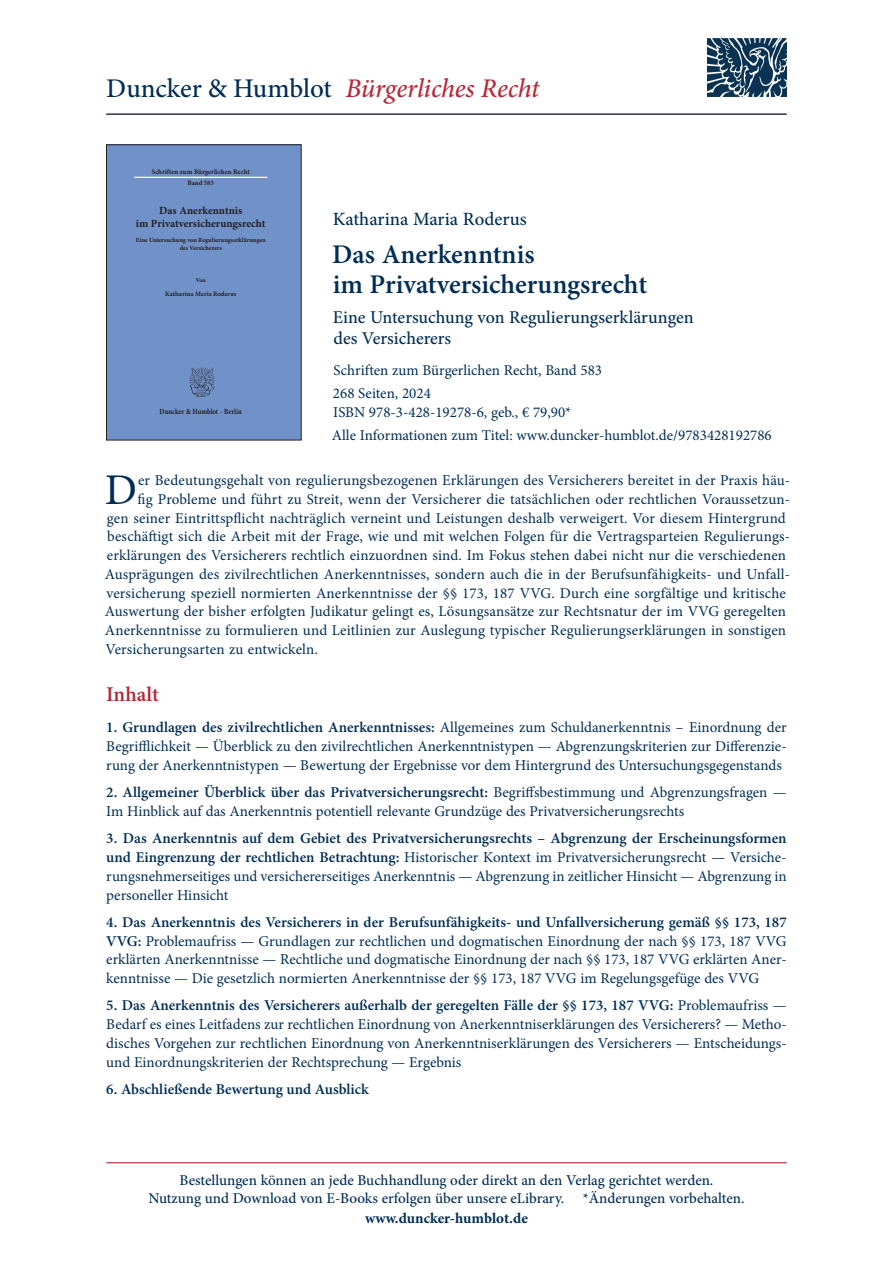
<style>
.page{position:relative;width:893px;height:1263px;background:#fff}
.page>*{position:absolute;margin:0;border:0;box-sizing:border-box;transform-origin:0 0}
.t1{font:43.8px "Minion Pro";color:#002d56}
.t2{font:600 27px/30px "Minion Pro";color:#002d56}
.t3{font:italic 500 27px "Minion Pro";letter-spacing:-.005em;color:#b72837}
.t4{font:600 21px "Minion Pro";color:#b72837}
.t5{font:500 18.75px "Minion Pro";color:#002d56}
.t6{font:500 18px/21px "Minion Pro";color:#002d56}
.t7{font:15px/18.8px "Minion Pro";letter-spacing:.005em;color:#002d56;text-align:justify}
.t8{font:500 15px/18px "Minion Pro";color:#002d56;text-align:center}
.t9{font:600 15px "Minion Pro";color:#002d56}
.t10{font:700 15px "Minion Pro";color:#002d56}
.t11{font:700 10.95px/12.5px "Minion Pro";color:#231f20;text-align:center}
.t12{font:700 7.8px "Minion Pro";letter-spacing:-.005em;color:#231f20;scale:.86 1}
.t13{font:700 7.05px "Minion Pro";letter-spacing:.005em;color:#231f20;scale:.96 1}
.t14{font:700 6.9px "Minion Pro";letter-spacing:.005em;color:#231f20}
.t15{font:700 6.6px "Minion Pro";color:#231f20}
.t16{font:700 6.45px/8.1px "Minion Pro";letter-spacing:-.01em;color:#231f20;text-align:center}
.t17{font:700 5.85px "Minion Pro";color:#231f20}
.s1{font-style:normal;color:#002d56}
.s2{font-weight:600}
</style>
<div class="page">
<hr style="left:106px;top:1162px;width:681px;height:1px;background:#b72837">
<div style="left:106px;top:145px;width:195px;height:295px;background:#7192c9"></div>
<hr style="left:134px;top:177px;width:133px;height:1px;background:#fff">
<img style="left:189px;top:367px;width:26px;height:30px">
<div style="left:106px;top:145px;width:195px;height:295px;border:1px solid #231f20"></div>
<img style="left:707px;top:38px;width:79px;height:59px">
<hr style="left:106px;top:114px;width:681px;height:1px;background:#002d56">
<h2 class="t3" style="left:106px;top:70px;width:435px"><span class="s1">Duncker &amp; Humblot</span> Bürgerliches Recht</h2>
<p class="t13" style="left:152px;top:167px;width:104px">Schriften zum Bürgerlichen Recht</p>
<p class="t14" style="left:187px;top:178px;width:28px">Band 583</p>
<p class="t11" style="left:136px;top:204px;width:131px">Das Anerkenntnis<br>im Privatversicherungsrecht</p>
<p class="t16" style="left:136px;top:236px;width:131px">Eine Untersuchung von Regulierungserklärungen des Versicherers</p>
<p class="t17" style="left:196px;top:276px;width:11px">Von</p>
<p class="t15" style="left:165px;top:290px;width:73px">Katharina Maria Roderus</p>
<p class="t12" style="left:160px;top:406px;width:97px">Duncker &amp; Humblot · Berlin</p>
<p class="t5" style="left:333px;top:206px;width:195px">Katharina Maria Roderus</p>
<h2 class="t2" style="left:332px;top:240px;width:316px">Das Anerkenntnis<br>im Privatversicherungsrecht</h2>
<p class="t6" style="left:333px;top:307px;width:362px">Eine Untersuchung von Regulierungserklärungen des Versicherers</p>
<p class="t7" style="left:333px;top:359px;width:271px;line-height:23px">Schriften zum Bürgerlichen Recht, Band 583<br>268 Seiten, 2024</p>
<p class="t7" style="left:332px;top:401px;width:442px;line-height:23px">ISBN 978-3-428-19278-6, geb., € 79,90*<br>Alle Informationen zum Titel: www.duncker-humblot.de/9783428192786</p>
<h1 class="t1" style="left:105px;top:461px;width:34px">D</h1>
<p class="t7" style="left:138px;top:471px;width:654px">er Bedeutungsgehalt von regulierungsbezogenen Erklärungen des Versicherers bereitet in der Praxis häu-</p>
<p class="t7" style="left:138px;top:490px;width:654px">fig Probleme und führt zu Streit, wenn der Versicherer die tatsächlichen oder rechtlichen Voraussetzun-</p>
<p class="t7" style="left:107px;top:509px;width:680px">gen seiner Eintrittspflicht nachträglich verneint und Leistungen deshalb verweigert. Vor diesem Hintergrund</p>
<p class="t7" style="left:107px;top:527px;width:684px">beschäftigt sich die Arbeit mit der Frage, wie und mit welchen Folgen für die Vertragsparteien Regulierungs-</p>
<p class="t7" style="left:107px;top:546px;width:681px">erklärungen des Versicherers rechtlich einzuordnen sind. Im Fokus stehen dabei nicht nur die verschiedenen</p>
<p class="t7" style="left:105px;top:565px;width:687px">Ausprägungen des zivilrechtlichen Anerkenntnisses, sondern auch die in der Berufsunfähigkeits- und Unfall-</p>
<p class="t7" style="left:106px;top:584px;width:681px">versicherung speziell normierten Anerkenntnisse der §§ 173, 187 VVG. Durch eine sorgfältige und kritische</p>
<p class="t7" style="left:105px;top:602px;width:683px">Auswertung der bisher erfolgten Judikatur gelingt es, Lösungsansätze zur Rechtsnatur der im VVG geregelten</p>
<p class="t7" style="left:105px;top:621px;width:683px">Anerkenntnisse zu formulieren und Leitlinien zur Auslegung typischer Regulierungserklärungen in sonstigen</p>
<p class="t7" style="left:105px;top:640px;width:214px">Versicherungsarten zu entwickeln.</p>
<h3 class="t4" style="left:106px;top:680px;width:54px">Inhalt</h3>
<p class="t7" style="left:106px;top:718px;width:682px"><span class="s2">1. Grundlagen des zivilrechtlichen Anerkenntnisses:</span> Allgemeines zum Schuldanerkenntnis – Einordnung der Begrifflichkeit — Überblick zu den zivilrechtlichen Anerkenntnistypen — Abgrenzungskriterien zur Differenzie&shy;rung der Anerkenntnistypen — Bewertung der Ergebnisse vor dem Hintergrund des Untersuchungsgegenstands</p>
<p class="t7" style="left:106px;top:783px;width:682px"><span class="s2">2. Allgemeiner Überblick über das Privatversicherungsrecht:</span> Begriffsbestimmung und Abgrenzungsfragen —<br>Im Hinblick auf das Anerkenntnis potentiell relevante Grundzüge des Privatversicherungsrechts</p>
<p class="t7" style="left:106px;top:829px;width:682px"><span class="s2">3. Das Anerkenntnis auf dem Gebiet des Privatversicherungsrechts – Abgrenzung der Erscheinungsformen und Eingrenzung der rechtlichen Betrachtung:</span> Historischer Kontext im Privatversicherungsrecht — Versiche&shy;rungsnehmerseitiges und versichererseitiges Anerkenntnis — Abgrenzung in zeitlicher Hinsicht — Abgrenzung in personeller Hinsicht</p>
<p class="t7" style="left:106px;top:913px;width:682px"><span class="s2">4. Das Anerkenntnis des Versicherers in der Berufsunfähigkeits- und Unfallversicherung gemäß §§ 173, 187<br>VVG:</span> Problemaufriss — Grundlagen zur rechtlichen und dogmatischen Einordnung der nach §§ 173, 187 VVG erklärten Anerkenntnisse — Rechtliche und dogmatische Einordnung der nach §§ 173, 187 VVG erklärten Aner&shy;kenntnisse — Die gesetzlich normierten Anerkenntnisse der §§ 173, 187 VVG im Regelungsgefüge des VVG</p>
<p class="t7" style="left:106px;top:996px;width:682px"><span class="s2">5. Das Anerkenntnis des Versicherers außerhalb der geregelten Fälle der §§ 173, 187 VVG:</span> Problemaufriss — Bedarf es eines Leitfadens zur rechtlichen Einordnung von Anerkenntniserklärungen des Versicherers? — Metho&shy;disches Vorgehen zur rechtlichen Einordnung von Anerkenntniserklärungen des Versicherers — Entscheidungs&shy;und Einordnungskriterien der Rechtsprechung — Ergebnis</p>
<p class="t9" style="left:106px;top:1079px;width:264px">6. Abschließende Bewertung und Ausblick</p>
<p class="t8" style="left:148px;top:1171px;width:598px">Bestellungen können an jede Buchhandlung oder direkt an den Verlag gerichtet werden.<br>Nutzung und Download von E-Books erfolgen über unsere eLibrary. *Änderungen vorbehalten.</p>
<p class="t10" style="left:365px;top:1207px;width:164px">www.duncker-humblot.de</p>
</div>
